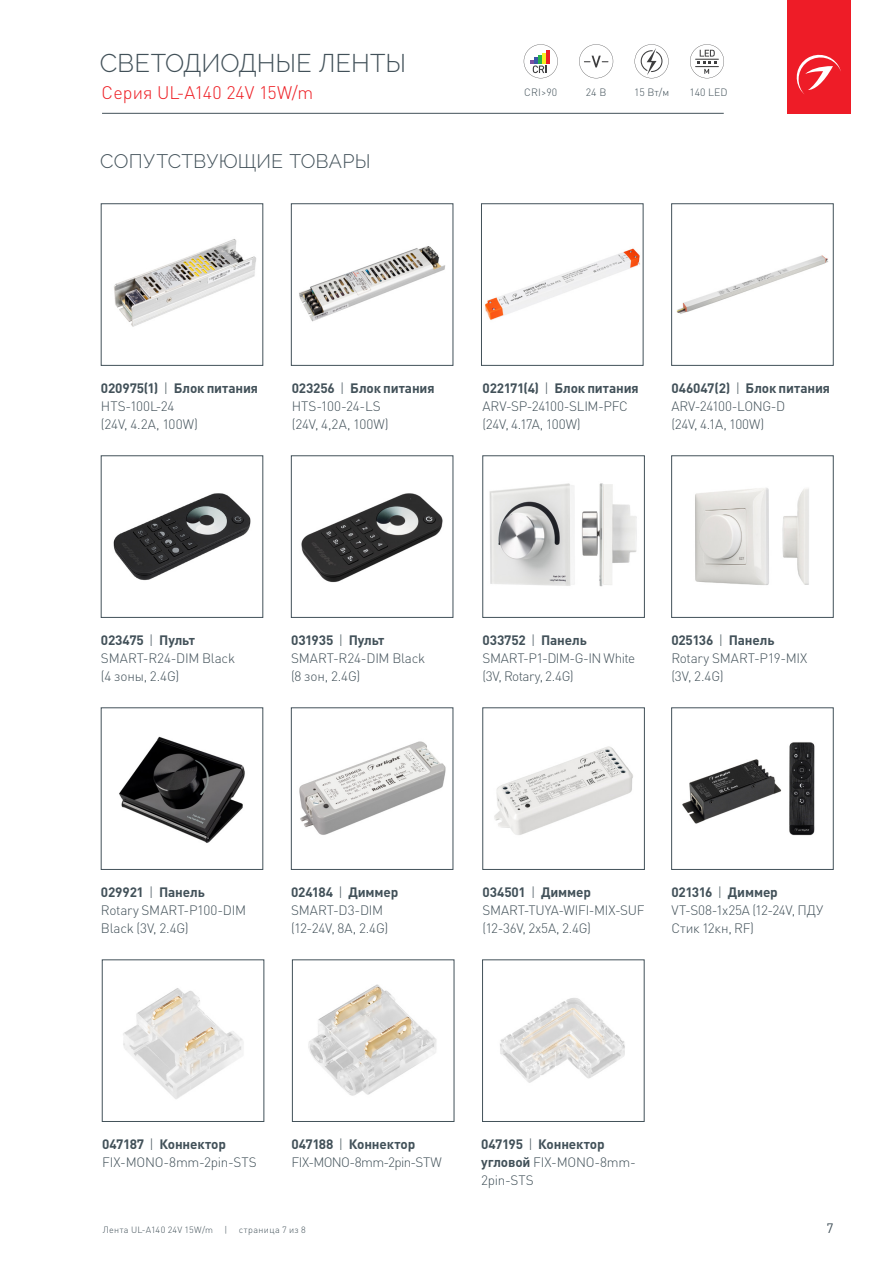
<style>
.page{position:relative;width:893px;height:1263px;background:#fff}
.page>*{position:absolute;margin:0;border:0;box-sizing:border-box;transform-origin:0 0}
.t1{font:300 25.5px "Raleway";color:#425159}
.t2{font:300 19.5px "Raleway";letter-spacing:.01em;color:#425159}
.t3{font:300 18px "DIN Pro";color:#ee1d23}
.t4{font:300 13.5px/18px "DIN Pro";letter-spacing:-.015em;color:#425159}
.t5{font:700 13.5px "DIN Pro";letter-spacing:-.015em;color:#425159}
.t6{font:300 13.5px/18px "DIN Pro";letter-spacing:-.035em;color:#425159}
.t7{font:300 13.5px/18px "DIN Pro";letter-spacing:-.05em;color:#425159}
.t8{font:13.5px "DIN Pro";color:#425159}
.t9{font:300 10.5px "DIN Pro";color:#425159}
.t10{font:300 9px "DIN Pro";letter-spacing:.035em;color:#425159}
.s1{font-weight:700}
.s2{font-weight:300}
</style>
<div class="page">
<div style="left:787px;top:0;width:63px;height:114px;background:#ee1c27"></div>
<svg style="left:796px;top:54px;width:45px;height:40px"></svg>
<img style="left:114px;top:239px;width:142px;height:88px">
<img style="left:301px;top:493px;width:142px;height:90px">
<div style="left:291px;top:456px;width:162px;height:162px;border:1px solid #425159"></div>
<img style="left:299px;top:741px;width:147px;height:94px">
<div style="left:291px;top:708px;width:162px;height:162px;border:1px solid #425159"></div>
<img style="left:299px;top:246px;width:146px;height:76px">
<div style="left:291px;top:204px;width:162px;height:162px;border:1px solid #425159"></div>
<img style="left:494px;top:746px;width:139px;height:89px">
<div style="left:483px;top:708px;width:162px;height:162px;border:1px solid #425159"></div>
<img style="left:485px;top:248px;width:155px;height:72px">
<div style="left:481px;top:204px;width:162px;height:162px;border:1px solid #425159"></div>
<img style="left:489px;top:483px;width:148px;height:104px">
<div style="left:483px;top:456px;width:162px;height:162px;border:1px solid #425159"></div>
<img style="left:682px;top:742px;width:133px;height:94px">
<div style="left:671px;top:708px;width:162px;height:162px;border:1px solid #425159"></div>
<img style="left:676px;top:255px;width:152px;height:59px">
<div style="left:671px;top:204px;width:162px;height:162px;border:1px solid #425159"></div>
<img style="left:113px;top:493px;width:138px;height:88px">
<img style="left:695px;top:488px;width:114px;height:97px">
<div style="left:671px;top:456px;width:162px;height:162px;border:1px solid #425159"></div>
<img style="left:119px;top:736px;width:126px;height:107px">
<img style="left:500px;top:998px;width:125px;height:85px">
<div style="left:482px;top:960px;width:162px;height:162px;border:1px solid #425159"></div>
<hr style="left:102px;top:113px;width:622px;height:1px;background:#425159">
<img style="left:123px;top:988px;width:121px;height:111px">
<div style="left:102px;top:960px;width:162px;height:162px;border:1px solid #425159"></div>
<img style="left:308px;top:984px;width:129px;height:112px">
<div style="left:292px;top:960px;width:162px;height:162px;border:1px solid #425159"></div>
<svg style="left:524px;top:44px;width:34px;height:34px"></svg>
<svg style="left:579px;top:44px;width:34px;height:34px"></svg>
<svg style="left:635px;top:44px;width:34px;height:34px"></svg>
<svg style="left:690px;top:44px;width:34px;height:34px"></svg>
<p class="t1" style="left:100px;top:48px;width:308px">СВЕТОДИОДНЫЕ ЛЕНТЫ</p>
<p class="t3" style="left:102px;top:80px;width:213px">Серия UL-A140 24V 15W/m</p>
<p class="t2" style="left:100px;top:149px;width:272px">СОПУТСТВУЮЩИЕ ТОВАРЫ</p>
<p class="t9" style="left:524px;top:85px;width:34px">CRI&gt;90</p>
<p class="t9" style="left:586px;top:85px;width:22px">24 В</p>
<p class="t9" style="left:634px;top:85px;width:37px">15 Вт/м</p>
<p class="t9" style="left:689px;top:85px;width:40px">140 LED</p>
<p class="t4" style="left:101px;top:378px;width:159px"><span class="s1">020975(1)</span> | <span class="s1">Блок питания<br></span>HTS-100L-24<br>(24V, 4.2A, 100W)</p>
<p class="t4" style="left:292px;top:378px;width:144px"><span class="s1">023256</span> | <span class="s1">Блок питания<br></span>HTS-100-24-LS<br>(24V, 4,2A, 100W)</p>
<p class="t4" style="left:483px;top:378px;width:158px"><span class="s1">022171(4)</span> | <span class="s1">Блок питания<br></span>ARV-SP-24100-SLIM-PFC (24V, 4.17A, 100W)</p>
<p class="t4" style="left:671px;top:378px;width:160px"><span class="s1">046047(2)</span> | <span class="s1">Блок питания<br></span>ARV-24100-LONG-D<br>(24V, 4.1A, 100W)</p>
<p class="t5" style="left:101px;top:630px;width:95px">023475 <span class="s2">|</span> Пульт</p>
<p class="t4" style="left:101px;top:648px;width:136px">SMART-R24-DIM Black (4 зоны, 2.4G)</p>
<p class="t4" style="left:291px;top:630px;width:136px"><span class="s1">031935</span> | <span class="s1">Пульт<br></span>SMART-R24-DIM Black (8 зон, 2.4G)</p>
<p class="t6" style="left:483px;top:630px;width:154px"><span class="s1">033752</span> | <span class="s1">Панель<br></span>SMART-P1-DIM-G-IN White (3V, Rotary, 2.4G)</p>
<p class="t5" style="left:671px;top:630px;width:105px">025136 <span class="s2">|</span> Панель</p>
<p class="t4" style="left:671px;top:648px;width:138px">Rotary SMART-P19-MIX (3V, 2.4G)</p>
<p class="t5" style="left:101px;top:882px;width:105px">029921 <span class="s2">|</span> Панель</p>
<p class="t4" style="left:101px;top:900px;width:147px">Rotary SMART-P100-DIM<br>Black (3V, 2.4G)</p>
<p class="t4" style="left:291px;top:882px;width:109px"><span class="s1">024184</span> | <span class="s1">Диммер<br></span>SMART-D3-DIM (12-24V, 8A, 2.4G)</p>
<p class="t5" style="left:483px;top:882px;width:110px">034501 <span class="s2">|</span> Диммер</p>
<p class="t4" style="left:483px;top:900px;width:163px">SMART-TUYA-WIFI-MIX-SUF (12-36V, 2x5A, 2.4G)</p>
<p class="t4" style="left:671px;top:882px;width:153px"><span class="s1">021316</span> | <span class="s1">Диммер<br></span>VT-S08-1x25A (12-24V, ПДУ<br>Стик 12кн, RF)</p>
<p class="t4" style="left:102px;top:1134px;width:156px"><span class="s1">047187</span> | <span class="s1">Коннектор<br></span>FIX-MONO-8mm-2pin-STS</p>
<p class="t7" style="left:291px;top:1134px;width:152px"><span class="s1">047188</span> | <span class="s1">Коннектор<br></span>FIX-MONO-8mm-2pin-STW</p>
<p class="t5" style="left:481px;top:1134px;width:125px">047195 <span class="s2">|</span> Коннектор</p>
<p class="t4" style="left:481px;top:1152px;width:156px"><span class="s1">угловой</span> FIX-MONO-8mm-<br>2pin-STS</p>
<p class="t10" style="left:103px;top:1223px;width:112px">Лента UL-A140 24V 15W/m</p>
<p class="t10" style="left:225px;top:1223px;width:4px">|</p>
<p class="t10" style="left:239px;top:1223px;width:68px">страница 7 из 8</p>
<p class="t8" style="left:826px;top:1219px;width:9px">7</p>
</div>
